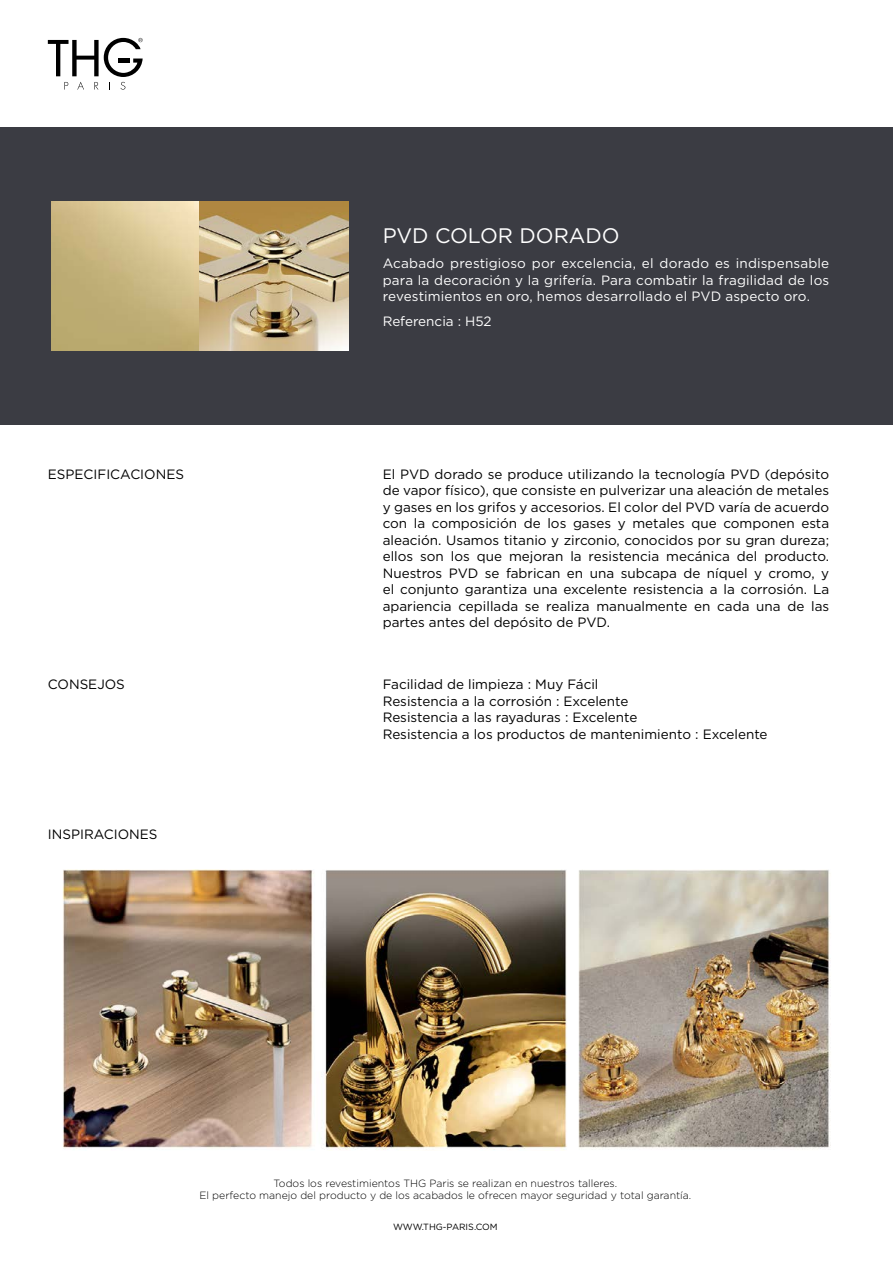
<style>
.page{position:relative;width:893px;height:1263px;background:#fff}
.page>*{position:absolute;margin:0;border:0;box-sizing:border-box;transform-origin:0 0}
.t1{font:21px "Gotham";color:#fff}
.t2{font:13.5px/16.5px "Gotham";color:#000;text-align:justify}
.t3{font:13.5px/16.5px "Gotham";letter-spacing:.01em;color:#fff;text-align:justify}
.t4{font:300 10.5px/12px "Gotham";color:#000;text-align:center}
.t5{font:9px "Gotham";color:#000}
</style>
<div class="page">
<div style="left:0;top:128px;width:893px;height:297px;background:#3b3c43"></div>
<svg style="left:48px;top:38px;width:95px;height:52px"></svg>
<img style="left:51px;top:202px;width:298px;height:149px">
<img style="left:62px;top:870px;width:769px;height:280px">
<p class="t2" style="left:48px;top:465px;width:138px">ESPECIFICACIONES</p>
<p class="t2" style="left:48px;top:676px;width:79px">CONSEJOS</p>
<p class="t2" style="left:48px;top:826px;width:111px">INSPIRACIONES</p>
<h1 class="t1" style="left:383px;top:222px;width:239px">PVD COLOR DORADO</h1>
<p class="t3" style="left:383px;top:255px;width:448px">Acabado prestigioso por excelencia, el dorado es indispensable para la decoración y la grifería. Para combatir la fragilidad de los revestimientos en oro, hemos desarrollado el PVD aspecto oro.</p>
<p class="t3" style="left:383px;top:313px;width:110px">Referencia : H52</p>
<p class="t2" style="left:383px;top:465px;width:448px">El PVD dorado se produce utilizando la tecnología PVD (depósito de vapor físico), que consiste en pulverizar una aleación de metales y gases en los grifos y accesorios. El color del PVD varía de acuerdo con la composición de los gases y metales que componen esta aleación. Usamos titanio y zirconio, conocidos por su gran dureza; ellos son los que mejoran la resistencia mecánica del producto.<br>Nuestros PVD se fabrican en una subcapa de níquel y cromo, y el conjunto garantiza una excelente resistencia a la corrosión. La apariencia cepillada se realiza manualmente en cada una de las partes antes del depósito de PVD.</p>
<p class="t2" style="left:383px;top:676px;width:386px;text-align:left">Facilidad de limpieza : Muy Fácil<br>Resistencia a la corrosión : Excelente<br>Resistencia a las rayaduras : Excelente<br>Resistencia a los productos de mantenimiento : Excelente</p>
<p class="t4" style="left:199px;top:1177px;width:493px">Todos los revestimientos THG Paris se realizan en nuestros talleres.<br>El perfecto manejo del producto y de los acabados le ofrecen mayor seguridad y total garantía.</p>
<p class="t5" style="left:393px;top:1220px;width:106px">WWW.THG-PARIS.COM</p>
</div>
